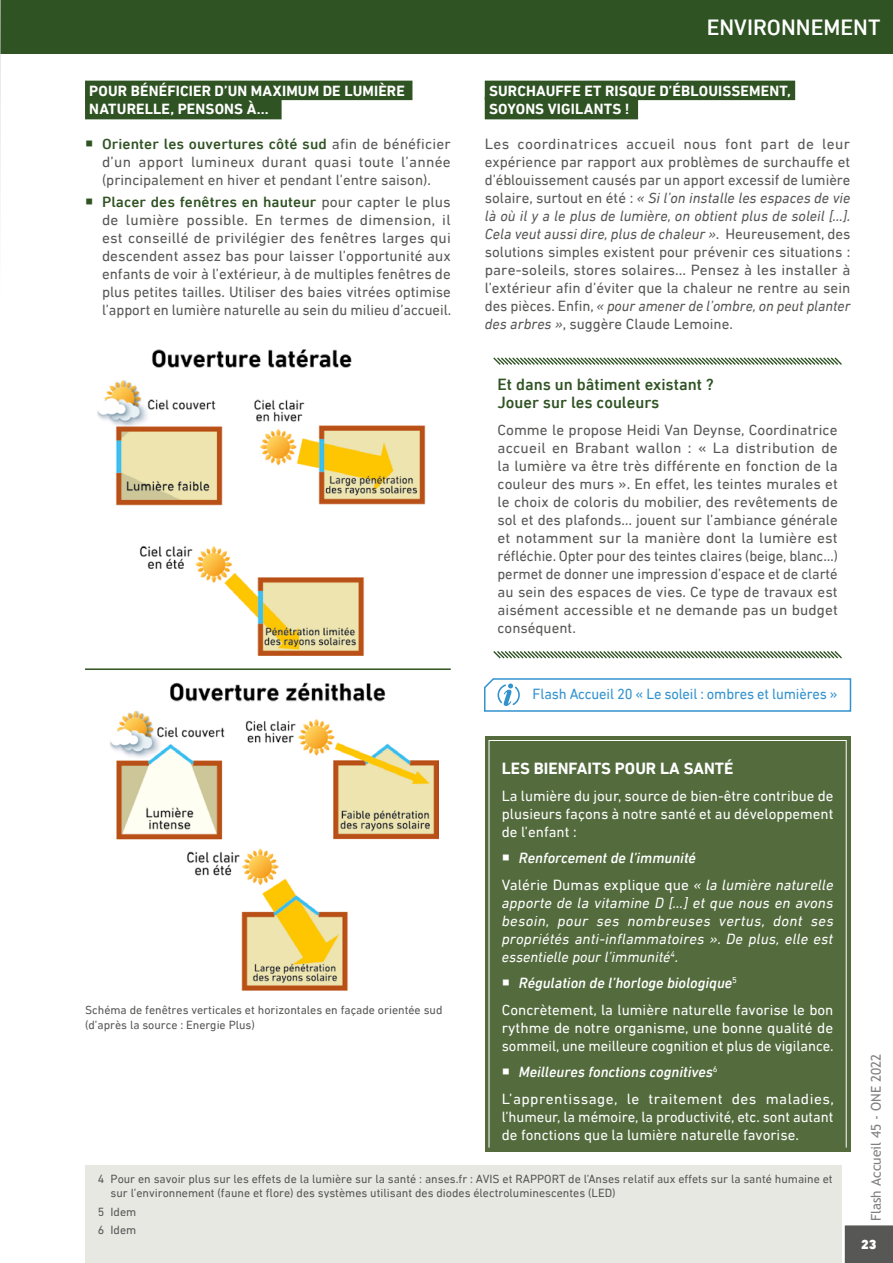
<style>
.page{position:relative;width:893px;height:1263px;background:#fff}
.page>*{position:absolute;margin:0;border:0;box-sizing:border-box;transform-origin:0 0}
.t1{font:500 22.5px "DIN Next LT Pro";color:#fff}
.Mise_en_avant{font:500 16.5px "DIN Next LT Pro";color:#2f5323}
.cadre_texte{font:700 16.5px "DIN Next LT Pro";color:#fff}
.texte_article{font:15px/18px "DIN Next LT Pro";color:#575756;text-align:justify}
.Mise_en_avant-2{font:15px/18px "DIN Next LT Pro";letter-spacing:.005em;color:#575756;text-align:justify}
.cadre_texte-2{font:15px/18px "DIN Next LT Pro";color:#fff;text-align:justify}
.cadre_texte-3{font:italic 15px/18px "DIN Next LT Pro";letter-spacing:.005em;color:#fff;text-align:justify}
.Titre_2{font:700 15px/18px "DIN Next LT Pro";letter-spacing:.01em;color:#fff}
.t2{font:italic 500 15px "DIN Next LT Pro";color:#fff}
.Information{font:15px "DIN Next LT Pro";letter-spacing:-.01em;color:#3292ce}
.t3{font:13.5px "Trebuchet MS";color:#808080}
.t4{font:900 13.5px "DIN Next LT Pro";color:#fff}
.Note_de_bas_de_page{font:12px/14.4px "DIN Next LT Pro";color:#575756}
.signature{font:12px/14.4px "DIN Next LT Pro";color:#575756}
.s1{font-weight:500;color:#2f5323}
.s2{font-style:italic}
.s3{font-style:normal}
</style>
<div class="page">
<div style="left:0;top:0;width:893px;height:54px;background:#2f5323"></div>
<svg style="left:0;top:0;width:1px;height:193px"></svg>
<div style="left:844px;top:1225px;width:49px;height:38px;background:#575756"></div>
<div style="left:85px;top:81px;width:327px;height:19px;background:#2f5323"></div>
<div style="left:85px;top:97px;width:197px;height:22px;background:#2f5323"></div>
<img style="left:97px;top:349px;width:329px;height:307px">
<img style="left:110px;top:682px;width:329px;height:309px">
<hr style="left:85px;top:668px;width:366px;height:2px;background:#2f5323">
<div style="left:85px;top:1165px;width:757px;height:73px;background:#e7e8e2"></div>
<div style="left:85px;top:1217px;width:757px;height:46px;background:#e7e8e2"></div>
<div style="left:485px;top:81px;width:310px;height:19px;background:#2f5323"></div>
<div style="left:485px;top:97px;width:153px;height:22px;background:#2f5323"></div>
<svg style="left:493px;top:651px;width:349px;height:8px"></svg>
<svg style="left:493px;top:357px;width:349px;height:8px"></svg>
<div style="left:485px;top:736px;width:365px;height:416px;background:#536b3d"></div>
<div style="left:489px;top:740px;width:358px;height:408px;border:1px solid #fff"></div>
<svg style="left:484px;top:678px;width:368px;height:34px"></svg>
<h2 class="Titre_2" style="left:89px;top:82px;width:317px">POUR BÉNÉFICIER D’UN MAXIMUM DE LUMIÈRE<br>NATURELLE, PENSONS À... ?</h2>
<p class="texte_article" style="left:102px;top:135px;width:350px"><span class="s1">Orienter les ouvertures côté sud</span> afin de bénéficier d’un apport lumineux durant quasi toute l’année (principalement en hiver et pendant l’entre saison).</p>
<p class="texte_article" style="left:102px;top:193px;width:351px"><span class="s1">Placer des fenêtres en hauteur</span> pour capter le plus de lumière possible. En termes de dimension, il est conseillé de privilégier des fenêtres larges qui descendent assez bas pour laisser l’opportunité aux enfants de voir à l’extérieur, à de multiples fenêtres de plus petites tailles. Utiliser des baies vitrées optimise l’apport en lumière naturelle au sein du milieu d’accueil.</p>
<h1 class="t1" style="left:707px;top:15px;width:175px">ENVIRONNEMENT</h1>
<h2 class="Titre_2" style="left:489px;top:82px;width:303px">SURCHAUFFE ET RISQUE D’ÉBLOUISSEMENT,<br>SOYONS VIGILANTS !</h2>
<p class="texte_article" style="left:485px;top:135px;width:367px">Les coordinatrices accueil nous font part de leur expérience par rapport aux problèmes de surchauffe et d’éblouissement causés par un apport excessif de lumière solaire, surtout en été : <span class="s2">« Si l’on installe les espaces de vie là où il y a le plus de lumière, on obtient plus de soleil […].<br>Cela veut aussi dire, plus de chaleur »</span>. Heureusement, des solutions simples existent pour prévenir ces situations : pare-soleils, stores solaires... Pensez à les installer à l’extérieur afin d’éviter que la chaleur ne rentre au sein des pièces. Enfin, <span class="s2">« pour amener de l’ombre, on peut planter des arbres »</span>, suggère Claude Lemoine.</p>
<p class="Mise_en_avant" style="left:497px;top:375px;width:218px">Et dans un bâtiment existant ?</p>
<p class="Mise_en_avant" style="left:497px;top:393px;width:163px">Jouer sur les couleurs</p>
<p class="Mise_en_avant-2" style="left:497px;top:421px;width:342px">Comme le propose Heidi Van Deynse, Coordinatrice accueil en Brabant wallon : « La distribution de la lumière va être très différente en fonction de la couleur des murs ». En effet, les teintes murales et le choix de coloris du mobilier, des revêtements de sol et des plafonds… jouent sur l’ambiance générale et notamment sur la manière dont la lumière est réfléchie. Opter pour des teintes claires (beige, blanc…) permet de donner une impression d’espace et de clarté au sein des espaces de vies. Ce type de travaux est aisément accessible et ne demande pas un budget conséquent.</p>
<p class="Information" style="left:533px;top:685px;width:307px">Flash Accueil 20 « Le soleil : ombres et lumières »</p>
<h3 class="signature" style="left:85px;top:1003px;width:359px">Schéma de fenêtres verticales et horizontales en façade orientée sud (d’après la source : Energie Plus)</h3>
<p class="cadre_texte" style="left:502px;top:759px;width:233px">LES BIENFAITS POUR LA SANTÉ</p>
<p class="cadre_texte-2" style="left:502px;top:786px;width:333px">La lumière du jour, source de bien-être contribue de plusieurs façons à notre santé et au développement de l’enfant :</p>
<p class="t2" style="left:519px;top:849px;width:179px">Renforcement de l’immunité</p>
<p class="cadre_texte-3" style="left:502px;top:875px;width:333px"><span class="s3">Valérie Dumas explique que</span> « la lumière naturelle apporte de la vitamine D […] et que nous en avons besoin, pour ses nombreuses vertus, dont ses propriétés anti-inflammatoires ». De plus, elle est essentielle pour l’immunité<sup>4</sup>.</p>
<p class="t2" style="left:519px;top:974px;width:220px">Régulation de l’horloge biologique<sup>5</sup></p>
<p class="cadre_texte-2" style="left:502px;top:1000px;width:333px">Concrètement, la lumière naturelle favorise le bon rythme de notre organisme, une bonne qualité de sommeil, une meilleure cognition et plus de vigilance.</p>
<p class="t2" style="left:519px;top:1063px;width:200px">Meilleures fonctions cognitives<sup>6</sup></p>
<p class="cadre_texte-2" style="left:502px;top:1089px;width:334px">L’apprentissage, le traitement des maladies, l’humeur, la mémoire, la productivité, etc. sont autant de fonctions que la lumière naturelle favorise.</p>
<h4 class="Note_de_bas_de_page" style="left:111px;top:1171px;width:724px;text-indent:-13px">4 Pour en savoir plus sur les effets de la lumière sur la santé : anses.fr : AVIS et RAPPORT de l’Anses relatif aux effets sur la santé humaine et sur l’environnement (faune et flore) des systèmes utilisant des diodes électroluminescentes (LED)</h4>
<h4 class="Note_de_bas_de_page" style="left:98px;top:1204px;width:40px">5 Idem</h4>
<h4 class="Note_de_bas_de_page" style="left:98px;top:1223px;width:40px">6 Idem</h4>
<p class="t3" style="left:868px;top:1221px;width:169px;rotate:-90deg">Flash Accueil 45 - ONE 2022</p>
<p class="t4" style="left:861px;top:1236px;width:17px">23</p>
</div>
